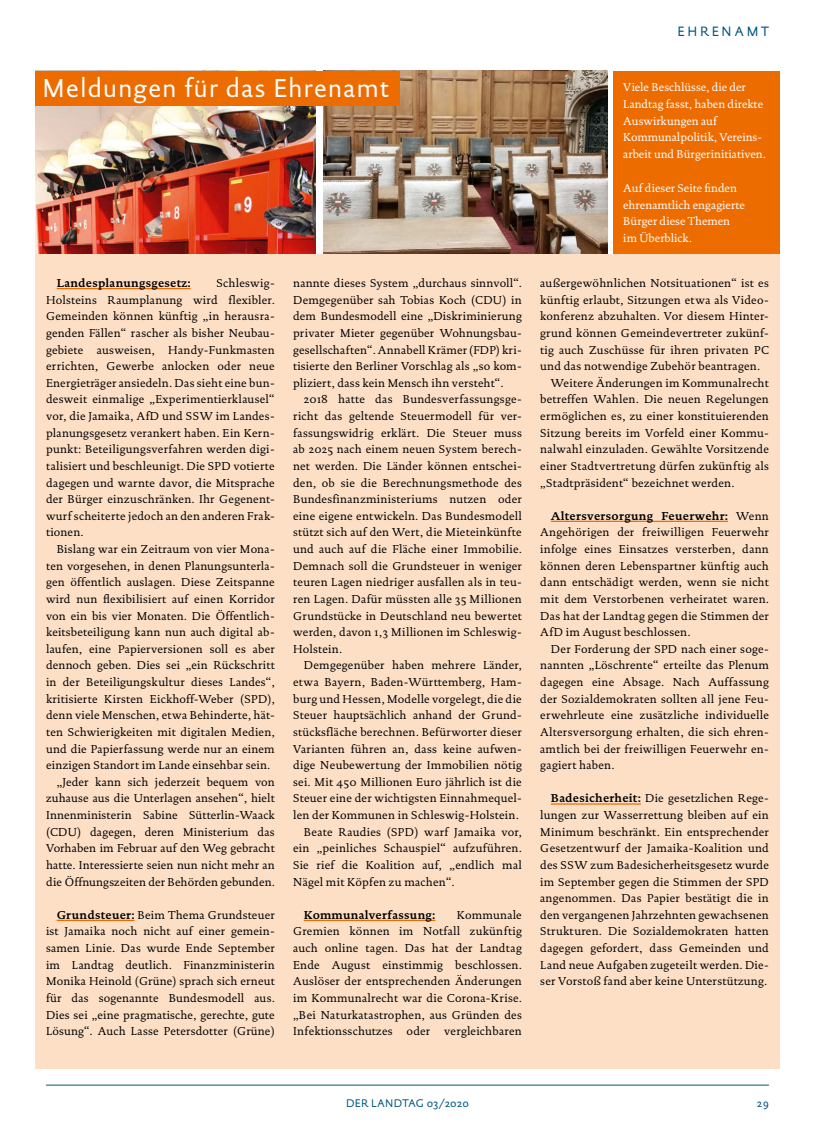
<style>
.page{position:relative;width:815px;height:1134px;background:#fff}
.page>*{position:absolute;margin:0;border:0;box-sizing:border-box;transform-origin:0 0}
.t1{font:26.25px "DTL Documenta Sans ST";letter-spacing:.04em;color:#fff}
.t2{font:13.75px "DTL Documenta Sans ST";letter-spacing:.2em;color:#00557e}
.t3{font:11.62px/16.6px "DTL Documenta ST";letter-spacing:.02em;color:#000;text-align:justify}
.t4{font:700 11.62px "DTL Documenta ST";letter-spacing:.02em;color:#000}
.t5{font:11.5px/16.6px "DTL Documenta ST";color:#fff}
.t6{font:11.25px "DTL Documenta Sans ST";letter-spacing:.025em;color:#00557e}
.s1{font-weight:700}
</style>
<div class="page">
<img style="left:35px;top:106px;width:280px;height:148px">
<img style="left:324px;top:71px;width:283px;height:183px">
<div style="left:613px;top:71px;width:167px;height:183px;background:#ed6c00"></div>
<div style="left:35px;top:71px;width:365px;height:35px;background:#ed6c00"></div>
<div style="left:35px;top:254px;width:745px;height:814px;background:#fddfc6"></div>
<hr style="left:57px;top:288px;width:134px;height:1px;background:#ed6c00">
<hr style="left:57px;top:920px;width:78px;height:1px;background:#ed6c00">
<hr style="left:304px;top:920px;width:131px;height:1px;background:#ed6c00">
<hr style="left:551px;top:521px;width:177px;height:1px;background:#ed6c00">
<hr style="left:551px;top:803px;width:90px;height:2px;background:#ed6c00">
<hr style="left:46px;top:1085px;width:723px;height:1px;background:#00557e">
<h1 class="t1" style="left:43px;top:72px;width:348px">Meldungen für das Ehrenamt</h1>
<p class="t3" style="left:46px;top:275px;width:230px;text-align:left;text-indent:170px">Schleswig-Holsteins Raumplanung wird flexibler.<br>Gemeinden können künftig „in herausra&shy;genden Fällen“ rascher als bisher Neubau&shy;gebiete ausweisen, Handy-Funkmasten errichten, Gewerbe anlocken oder neue Energieträger ansiedeln. Das sieht eine bun&shy;desweit einmalige „Experimentierklausel“ vor, die Jamaika, AfD und SSW im Landes&shy;planungsgesetz verankert haben. Ein Kern&shy;punkt: Beteiligungsverfahren werden digi&shy;talisiert und beschleunigt. Die SPD votierte dagegen und warnte davor, die Mitsprache der Bürger einzuschränken. Ihr Gegenent&shy;wurf scheiterte jedoch an den anderen Frak&shy;tionen.</p>
<p class="t3" style="left:57px;top:541px;width:220px">Bislang war ein Zeitraum von vier Mona-</p>
<p class="t3" style="left:46px;top:557px;width:230px">ten vorgesehen, in denen Planungsunterla-</p>
<p class="t3" style="left:46px;top:574px;width:230px">gen öffentlich auslagen. Diese Zeitspanne</p>
<p class="t3" style="left:46px;top:591px;width:230px">wird nun flexibilisiert auf einen Korridor</p>
<p class="t3" style="left:46px;top:607px;width:230px">von ein bis vier Monaten. Die Öffentlich-</p>
<p class="t3" style="left:46px;top:624px;width:230px">keitsbeteiligung kann nun auch digital ab-</p>
<p class="t3" style="left:46px;top:640px;width:230px">laufen, eine Papierversionen soll es aber</p>
<p class="t3" style="left:46px;top:657px;width:230px">dennoch geben. Dies sei „ein Rückschritt</p>
<p class="t3" style="left:46px;top:674px;width:230px">in der Beteiligungskultur dieses Landes“,</p>
<p class="t3" style="left:46px;top:690px;width:230px">kritisierte Kirsten Eickhoff-Weber (SPD),</p>
<p class="t3" style="left:46px;top:707px;width:230px">denn viele Menschen, etwa Behinderte, hät-</p>
<p class="t3" style="left:46px;top:724px;width:230px">ten Schwierigkeiten mit digitalen Medien,</p>
<p class="t3" style="left:46px;top:740px;width:230px">und die Papierfassung werde nur an einem</p>
<p class="t3" style="left:46px;top:757px;width:226px">einzigen Standort im Lande einsehbar sein.</p>
<p class="t3" style="left:57px;top:773px;width:220px">„Jeder kann sich jederzeit bequem von</p>
<p class="t3" style="left:46px;top:790px;width:230px">zuhause aus die Unterlagen ansehen“, hielt</p>
<p class="t3" style="left:46px;top:807px;width:230px">Innenministerin Sabine Sütterlin-Waack</p>
<p class="t3" style="left:46px;top:823px;width:230px">(CDU) dagegen, deren Ministerium das</p>
<p class="t3" style="left:46px;top:840px;width:230px">Vorhaben im Februar auf den Weg gebracht</p>
<p class="t3" style="left:46px;top:857px;width:230px">hatte. Interessierte seien nun nicht mehr an</p>
<p class="t3" style="left:46px;top:873px;width:230px">die Öffnungszeiten der Behörden gebunden.</p>
<p class="t3" style="left:46px;top:906px;width:230px;text-indent:11px"><span class="s1">Grundsteuer:</span> Beim Thema Grundsteuer ist Jamaika noch nicht auf einer gemein&shy;samen Linie. Das wurde Ende September im Landtag deutlich. Finanzministerin Monika Heinold (Grüne) sprach sich erneut für das sogenannte Bundesmodell aus.<br>Dies sei „eine pragmatische, gerechte, gute Lösung“. Auch Lasse Petersdotter (Grüne)</p>
<p class="t4" style="left:57px;top:276px;width:135px">Landesplanungsgesetz:</p>
<p class="t3" style="left:293px;top:275px;width:230px">nannte dieses System „durchaus sinnvoll“.<br>Demgegenüber sah Tobias Koch (CDU) in dem Bundesmodell eine „Diskriminierung privater Mieter gegenüber Wohnungsbau&shy;gesellschaften“. Annabell Krämer (FDP) kri&shy;tisierte den Berliner Vorschlag als „so kom&shy;pliziert, dass kein Mensch ihn versteht“.</p>
<p class="t3" style="left:293px;top:391px;width:230px;text-align:left;text-indent:11px">2018 hatte das Bundesverfassungsge&shy;richt das geltende Steuermodell für ver&shy;fassungswidrig erklärt. Die Steuer muss ab 2025 nach einem neuen System berech&shy;net werden. Die Länder können entschei&shy;den, ob sie die Berechnungsmethode des Bundesfinanzministeriums nutzen oder eine eigene entwickeln. Das Bundesmodell stützt sich auf den Wert, die Mieteinkünfte und auch auf die Fläche einer Immobilie.<br>Demnach soll die Grundsteuer in weniger teuren Lagen niedriger ausfallen als in teu&shy;ren Lagen. Dafür müssten alle 35 Millionen Grundstücke in Deutschland neu bewertet werden, davon 1,3 Millionen im Schleswig-Holstein.</p>
<p class="t3" style="left:304px;top:657px;width:220px">Demgegenüber haben mehrere Länder,</p>
<p class="t3" style="left:293px;top:674px;width:230px">etwa Bayern, Baden-Württemberg, Ham-</p>
<p class="t3" style="left:293px;top:690px;width:230px">burg und Hessen, Modelle vorgelegt, die die</p>
<p class="t3" style="left:293px;top:707px;width:230px">Steuer hauptsächlich anhand der Grund-</p>
<p class="t3" style="left:293px;top:724px;width:230px">stücksfläche berechnen. Befürworter dieser</p>
<p class="t3" style="left:293px;top:740px;width:230px">Varianten führen an, dass keine aufwen-</p>
<p class="t3" style="left:293px;top:757px;width:230px">dige Neubewertung der Immobilien nötig</p>
<p class="t3" style="left:293px;top:773px;width:230px">sei. Mit 450 Millionen Euro jährlich ist die</p>
<p class="t3" style="left:293px;top:790px;width:230px">Steuer eine der wichtigsten Einnahmequel-</p>
<p class="t3" style="left:293px;top:807px;width:227px">len der Kommunen in Schleswig-Holstein.</p>
<p class="t3" style="left:304px;top:823px;width:220px">Beate Raudies (SPD) warf Jamaika vor,</p>
<p class="t3" style="left:293px;top:840px;width:230px">ein „peinliches Schauspiel“ aufzuführen.</p>
<p class="t3" style="left:293px;top:857px;width:230px">Sie rief die Koalition auf, „endlich mal</p>
<p class="t3" style="left:293px;top:873px;width:163px">Nägel mit Köpfen zu machen“.</p>
<p class="t4" style="left:304px;top:908px;width:133px">Kommunalverfassung:</p>
<p class="t3" style="left:293px;top:906px;width:230px;text-indent:164px">Kommunale Gremien können im Notfall zukünftig auch online tagen. Das hat der Landtag Ende August einstimmig beschlossen.<br>Auslöser der entsprechenden Änderungen im Kommunalrecht war die Corona-Krise. „Bei Naturkatastrophen, aus Gründen des Infektionsschutzes oder vergleichbaren</p>
<p class="t2" style="left:678px;top:23px;width:93px">EHRENAMT</p>
<p class="t5" style="left:623px;top:79px;width:144px">Viele Beschlüsse, die der<br>Landtag fasst, haben direkte<br>Auswirkungen auf<br>Kommunalpolitik, Vereins&shy;arbeit und Bürgerinitiativen.</p>
<p class="t5" style="left:623px;top:180px;width:123px">Auf dieser Seite finden ehrenamtlich engagierte<br>Bürger diese Themen im Überblick.</p>
<p class="t3" style="left:540px;top:275px;width:230px">außergewöhnlichen Notsituationen“ ist es</p>
<p class="t3" style="left:540px;top:291px;width:230px">künftig erlaubt, Sitzungen etwa als Video-</p>
<p class="t3" style="left:540px;top:308px;width:230px">konferenz abzuhalten. Vor diesem Hinter-</p>
<p class="t3" style="left:540px;top:325px;width:230px">grund können Gemeindevertreter zukünf-</p>
<p class="t3" style="left:540px;top:341px;width:230px">tig auch Zuschüsse für ihren privaten PC</p>
<p class="t3" style="left:540px;top:358px;width:221px">und das notwendige Zubehör beantragen.</p>
<p class="t3" style="left:551px;top:374px;width:220px">Weitere Änderungen im Kommunalrecht</p>
<p class="t3" style="left:540px;top:391px;width:230px">betreffen Wahlen. Die neuen Regelungen</p>
<p class="t3" style="left:540px;top:408px;width:230px">ermöglichen es, zu einer konstituierenden</p>
<p class="t3" style="left:540px;top:424px;width:230px">Sitzung bereits im Vorfeld einer Kommu-</p>
<p class="t3" style="left:540px;top:441px;width:230px">nalwahl einzuladen. Gewählte Vorsitzende</p>
<p class="t3" style="left:540px;top:458px;width:230px">einer Stadtvertretung dürfen zukünftig als</p>
<p class="t3" style="left:540px;top:474px;width:196px">„Stadtpräsident“ bezeichnet werden.</p>
<p class="t3" style="left:540px;top:507px;width:230px;text-indent:11px"><span class="s1">Altersversorgung Feuerwehr:</span> Wenn Angehörigen der freiwilligen Feuerwehr infolge eines Einsatzes versterben, dann können deren Lebenspartner künftig auch dann entschädigt werden, wenn sie nicht mit dem Verstorbenen verheiratet waren.<br>Das hat der Landtag gegen die Stimmen der AfD im August beschlossen.</p>
<p class="t3" style="left:540px;top:640px;width:230px;text-indent:11px">Der Forderung der SPD nach einer soge&shy;nannten „Löschrente“ erteilte das Plenum dagegen eine Absage. Nach Auffassung der Sozialdemokraten sollten all jene Feu&shy;erwehrleute eine zusätzliche individuelle Altersversorgung erhalten, die sich ehren&shy;amtlich bei der freiwilligen Feuerwehr en&shy;gagiert haben.</p>
<p class="t3" style="left:540px;top:790px;width:230px;text-indent:11px"><span class="s1">Badesicherheit:</span> Die gesetzlichen Rege&shy;lungen zur Wasserrettung bleiben auf ein Minimum beschränkt. Ein entsprechender Gesetzentwurf der Jamaika-Koalition und des SSW zum Badesicherheitsgesetz wurde im September gegen die Stimmen der SPD angenommen. Das Papier bestätigt die in den vergangenen Jahrzehnten gewachsenen Strukturen. Die Sozialdemokraten hatten dagegen gefordert, dass Gemeinden und Land neue Aufgaben zugeteilt werden. Die&shy;ser Vorstoß fand aber keine Unterstützung.</p>
<p class="t6" style="left:346px;top:1097px;width:124px">DER LANDTAG 03/2020</p>
<p class="t6" style="left:757px;top:1097px;width:13px">29</p>
</div>
